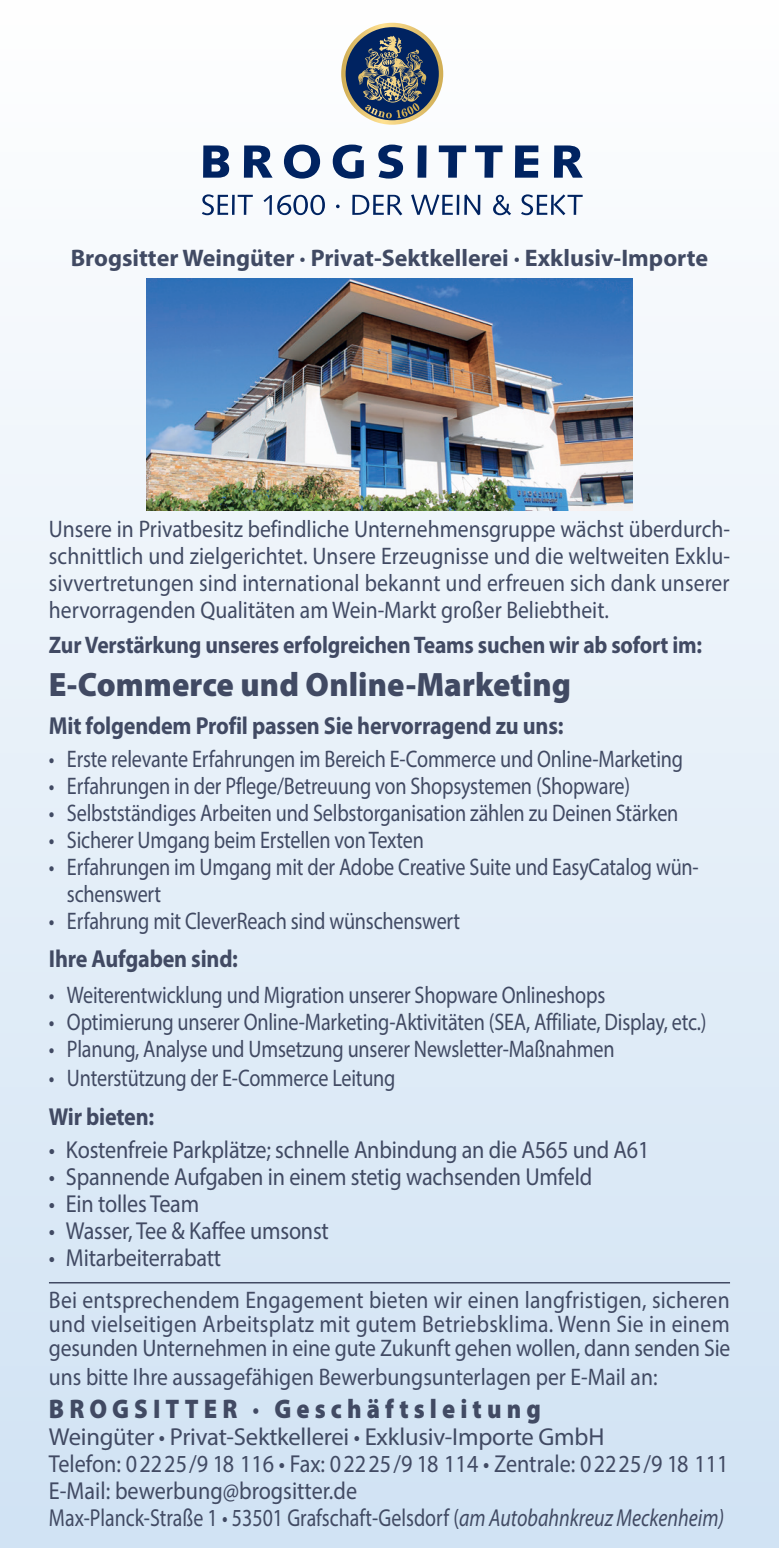
<style>
.page{position:relative;width:779px;height:1548px;background:#fff}
.page>*{position:absolute;margin:0;border:0;box-sizing:border-box;transform-origin:0 0}
.t1{font:900 33.9px "Myriad Pro";letter-spacing:.005em;color:#414a63;scale:.95 1}
.t2{font:900 27px "Myriad Pro";letter-spacing:.21em;color:#414a63;scale:.9 1}
.t3{font:24.6px/27px "Myriad Pro";letter-spacing:-.01em;color:#414a63;scale:.9 1}
.t4{font:700 24.6px "Myriad Pro";letter-spacing:-.01em;color:#414a63;scale:.9 1}
.t5{font:24.6px "Myriad Pro";letter-spacing:-.01em;color:#414a63}
.t6{font:24px/27px "Myriad Pro";letter-spacing:-.01em;color:#414a63;scale:.84 1}
.t7{font:24px/27px "Myriad Pro";letter-spacing:-.01em;color:#414a63;text-align:justify;scale:.9 1}
.t8{font:700 24px "Myriad Pro";letter-spacing:-.01em;color:#414a63;scale:.9 1}
.t9{font:700 24px "Myriad Pro";letter-spacing:-.01em;color:#414a63}
.s1{font-style:italic}
</style>
<div class="page">
<div style="left:0;top:0;width:778px;height:1548px;background:linear-gradient(to bottom,#fcfdfd,#d0e2f4)"></div>
<img style="left:147px;top:279px;width:484px;height:231px">
<hr style="left:49px;top:1282px;width:680px;height:1px;background:#414a63">
<svg style="left:203px;top:145px;width:26px;height:33px"></svg>
<svg style="left:244px;top:145px;width:28px;height:33px"></svg>
<svg style="left:284px;top:145px;width:36px;height:34px"></svg>
<svg style="left:332px;top:145px;width:31px;height:34px"></svg>
<svg style="left:378px;top:145px;width:25px;height:34px"></svg>
<div style="left:417px;top:145px;width:9px;height:33px;background:#002361"></div>
<svg style="left:438px;top:145px;width:28px;height:33px"></svg>
<svg style="left:475px;top:145px;width:27px;height:33px"></svg>
<svg style="left:514px;top:145px;width:24px;height:33px"></svg>
<svg style="left:553px;top:145px;width:29px;height:33px"></svg>
<svg style="left:202px;top:194px;width:26px;height:21px"></svg>
<hr style="left:232px;top:195px;width:2px;height:20px;background:#002361">
<svg style="left:237px;top:195px;width:16px;height:20px"></svg>
<svg style="left:263px;top:195px;width:62px;height:20px"></svg>
<svg style="left:352px;top:195px;width:50px;height:20px"></svg>
<svg style="left:411px;top:194px;width:41px;height:21px"></svg>
<hr style="left:456px;top:195px;width:3px;height:20px;background:#002361">
<svg style="left:464px;top:194px;width:16px;height:21px"></svg>
<svg style="left:493px;top:195px;width:18px;height:20px"></svg>
<svg style="left:520px;top:194px;width:62px;height:21px"></svg>
<svg style="left:341px;top:23px;width:102px;height:102px"></svg>
<p class="t9" style="left:71px;top:242px;width:638px">Brogsitter Weingüter · Privat-Sektkellerei · Exklusiv-Importe</p>
<p class="t7" style="left:49px;top:515px;width:757px">Unsere in Privatbesitz befindliche Unternehmensgruppe wächst überdurch&shy;schnittlich und zielgerichtet. Unsere Erzeugnisse und die weltweiten Exklu&shy;sivvertretungen sind international bekannt und erfreuen sich dank unserer hervorragenden Qualitäten am Wein-Markt großer Beliebtheit.</p>
<p class="t8" style="left:49px;top:630px;width:726px">Zur Verstärkung unseres erfolgreichen Teams suchen wir ab sofort im:</p>
<p class="t1" style="left:49px;top:661px;width:550px">E-Commerce und Online-Marketing</p>
<p class="t4" style="left:49px;top:709px;width:573px">Mit folgendem Profil passen Sie hervorragend zu uns:</p>
<p class="t6" style="left:49px;top:745px;width:756px">• Erste relevante Erfahrungen im Bereich E-Commerce und Online-Marketing</p>
<p class="t6" style="left:49px;top:772px;width:693px">• Erfahrungen in der Pflege/Betreuung von Shopsystemen (Shopware)</p>
<p class="t6" style="left:49px;top:799px;width:750px">• Selbstständiges Arbeiten und Selbstorganisation zählen zu Deinen Stärken</p>
<p class="t6" style="left:49px;top:826px;width:448px">• Sicherer Umgang beim Erstellen von Texten</p>
<p class="t6" style="left:67px;top:853px;width:753px;text-indent:-18px">• Erfahrungen im Umgang mit der Adobe Creative Suite und EasyCatalog wün&shy;schenswert</p>
<p class="t6" style="left:49px;top:907px;width:490px">• Erfahrung mit CleverReach sind wünschenswert</p>
<p class="t4" style="left:49px;top:943px;width:211px">Ihre Aufgaben sind:</p>
<p class="t6" style="left:49px;top:980px;width:663px">• Weiterentwicklung und Migration unserer Shopware Onlineshops</p>
<p class="t6" style="left:49px;top:1007px;width:784px">• Optimierung unserer Online-Marketing-Aktivitäten (SEA, Affiliate, Display, etc.)</p>
<p class="t6" style="left:49px;top:1034px;width:674px">• Planung, Analyse und Umsetzung unserer Newsletter-Maßnahmen</p>
<p class="t6" style="left:49px;top:1064px;width:414px">• Unterstützung der E-Commerce Leitung</p>
<p class="t4" style="left:49px;top:1101px;width:118px">Wir bieten:</p>
<p class="t3" style="left:49px;top:1136px;width:668px">• Kostenfreie Parkplätze; schnelle Anbindung an die A565 und A61</p>
<p class="t3" style="left:49px;top:1163px;width:604px">• Spannende Aufgaben in einem stetig wachsenden Umfeld</p>
<p class="t3" style="left:49px;top:1190px;width:168px">• Ein tolles Team</p>
<p class="t3" style="left:49px;top:1217px;width:312px">• Wasser, Tee &amp; Kaffee umsonst</p>
<p class="t3" style="left:49px;top:1244px;width:193px">• Mitarbeiterrabatt</p>
<p class="t7" style="left:49px;top:1287px;width:758px;line-height:24px">Bei entsprechendem Engagement bieten wir einen langfristigen, sicheren und vielseitigen Arbeitsplatz mit gutem Betriebsklima. Wenn Sie in einem gesunden Unternehmen in eine gute Zukunft gehen wollen, dann senden Sie</p>
<p class="t7" style="left:49px;top:1363px;width:677px">uns bitte Ihre aussagefähigen Bewerbungsunterlagen per E-Mail an:</p>
<p class="t2" style="left:49px;top:1390px;width:547px">BROGSITTER · Geschäftsleitung</p>
<p class="t5" style="left:49px;top:1421px;width:556px">Weingüter • Privat-Sektkellerei • Exklusiv-Importe GmbH</p>
<p class="t3" style="left:49px;top:1449px;width:756px">Telefon: 02225/9 18 116 • Fax: 02225/9 18 114 • Zentrale: 02225/9 18 111<br>E-Mail: bewerbung@brogsitter.de<br>Max-Planck-Straße 1 • 53501 Grafschaft-Gelsdorf (<span class="s1">am Autobahnkreuz Meckenheim)</span></p>
</div>
